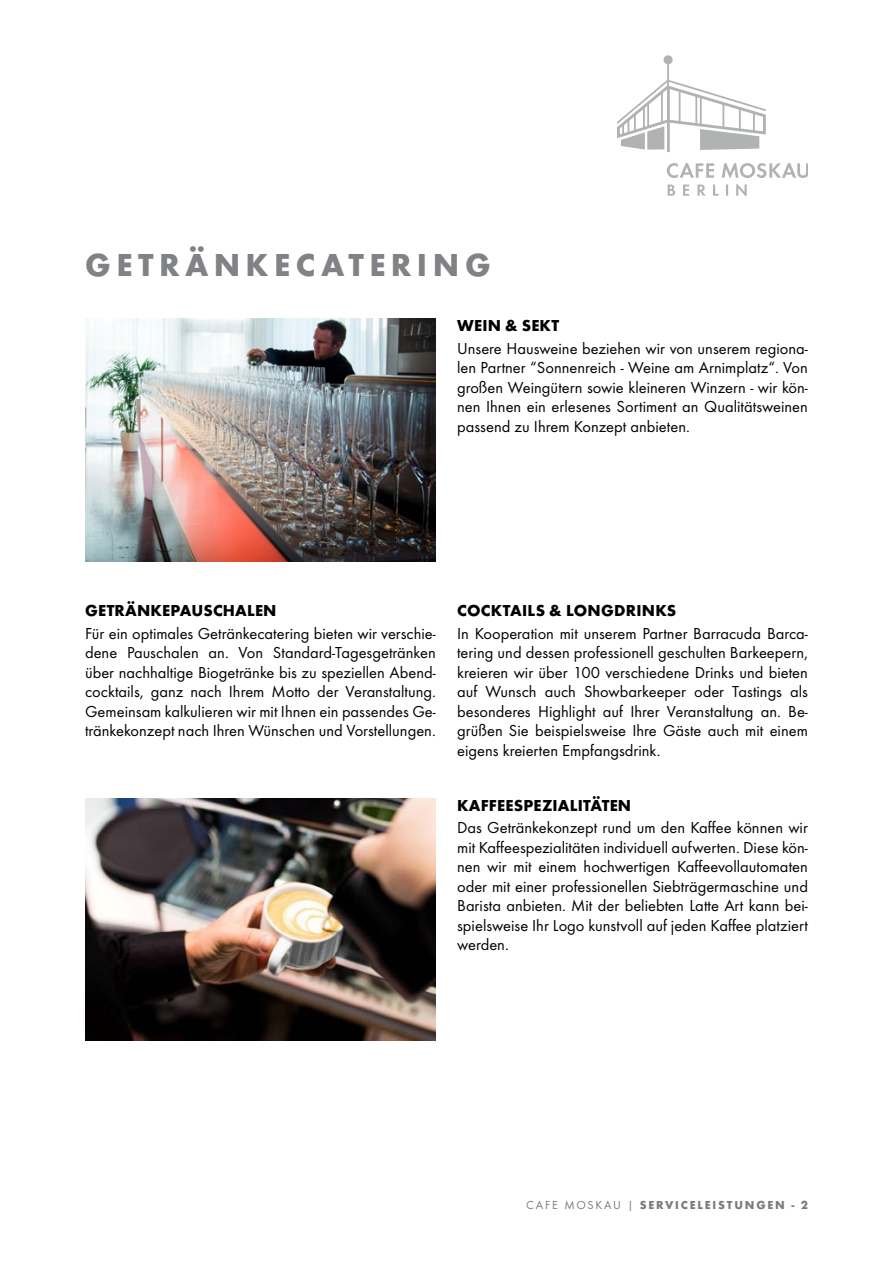
<style>
.page{position:relative;width:893px;height:1263px;background:#fff}
.page>*{position:absolute;margin:0;border:0;box-sizing:border-box;transform-origin:0 0}
.t1{font:700 33px "Function Pro";letter-spacing:.16em;color:#808285}
.t2{font:16.5px/19.5px "Function Pro";color:#000;text-align:justify}
.t3{font:700 16.5px "Function Pro";letter-spacing:.01em;color:#000}
.t4{font:700 12px "Function Pro";letter-spacing:.15em;color:#797a7d}
.t5{font:12px "Function Pro";color:#797a7d}
.s1{font-weight:400}
</style>
<div class="page">
<img style="left:85px;top:798px;width:351px;height:243px">
<img style="left:85px;top:319px;width:351px;height:242px">
<svg style="left:667px;top:163px;width:141px;height:15px"></svg>
<svg style="left:668px;top:184px;width:79px;height:11px"></svg>
<hr style="left:667px;top:62px;width:2px;height:27px;background:#b1b3b3">
<div style="left:663px;top:55px;width:10px;height:9px;background:#b1b3b3;border-radius:50%"></div>
<hr style="left:667px;top:88px;width:3px;height:64px;background:#b1b3b3">
<svg style="left:617px;top:80px;width:149px;height:70px"></svg>
<h1 class="t1" style="left:85px;top:245px;width:407px">GE TRÄNKECATERING</h1>
<p class="t3" style="left:457px;top:316px;width:27px">WEIN</p>
<p class="t3" style="left:505px;top:316px;width:55px">&amp; SEKT</p>
<p class="t2" style="left:457px;top:339px;width:352px">Unsere H ausweine beziehen wir von unserem regiona&shy;len Partner “Sonnenreich - Weine am Arnimplatz“. Von großen Weingütern sowie kleineren Winzern - wir kön&shy;nen Ihnen ein erlesenes Sortiment an Qualitätsweinen passend zu Ihrem Konzept anbieten.</p>
<p class="t3" style="left:85px;top:601px;width:12px">GETRÄN</p>
<p class="t3" style="left:150px;top:601px;width:128px">KEPAUSCHALEN</p>
<p class="t2" style="left:85px;top:623px;width:352px">Für ein optimales Getränkecatering bieten wir verschie&shy;dene Pauschalen an. Von Standard-Tagesgetränken über nachhaltige Biogetränke bis zu speziellen Abend&shy;cocktails, ganz nach Ihrem Motto der Veranstaltung.<br>Gemeinsam kalkulieren wir mit Ihnen ein passendes Ge&shy;tränkekonzept nach Ihren Wünschen und Vorstellungen.</p>
<p class="t3" style="left:457px;top:601px;width:55px">COCKTAIL</p>
<p class="t3" style="left:536px;top:601px;width:64px">S &amp; LONGDRIN</p>
<p class="t3" style="left:655px;top:601px;width:23px">KS</p>
<p class="t2" style="left:457px;top:623px;width:352px">In Kooperation mit unserem Partner Barracuda Barca&shy;tering und dessen professionell geschulten Barkeepern, kreieren wir über 100 verschiedene Drinks und bieten auf Wunsch auch Showbarkeeper oder Tastings als besonderes H ighlight auf Ihrer Veranstaltung an. Be&shy;grüßen Sie beispielsweise Ihre Gäste auch mit einem eigens kreierten Empfangsdrink.</p>
<p class="t3" style="left:457px;top:795px;width:175px">KAFFEESPEZIALITÄTEN</p>
<p class="t2" style="left:457px;top:818px;width:352px">Das Getränkekonzept rund um den Kaffee können wir mit Kaffeespezialitäten individuell aufwerten. Diese kön&shy;nen wir mit einem hochwertigen Kaffeevollautomaten oder mit einer professionellen Siebträgermaschine und Barista anbieten. Mit der beliebten Latte Art kann bei&shy;spielsweise Ihr Logo kunstvoll auf jeden Kaffee platziert werden.</p>
<p class="t5" style="left:526px;top:1198px;width:71px">cafe moskau</p>
<p class="t4" style="left:627px;top:1198px;width:182px"><span class="s1">|</span> SERVICELEISTUNGEN - 2</p>
</div>
